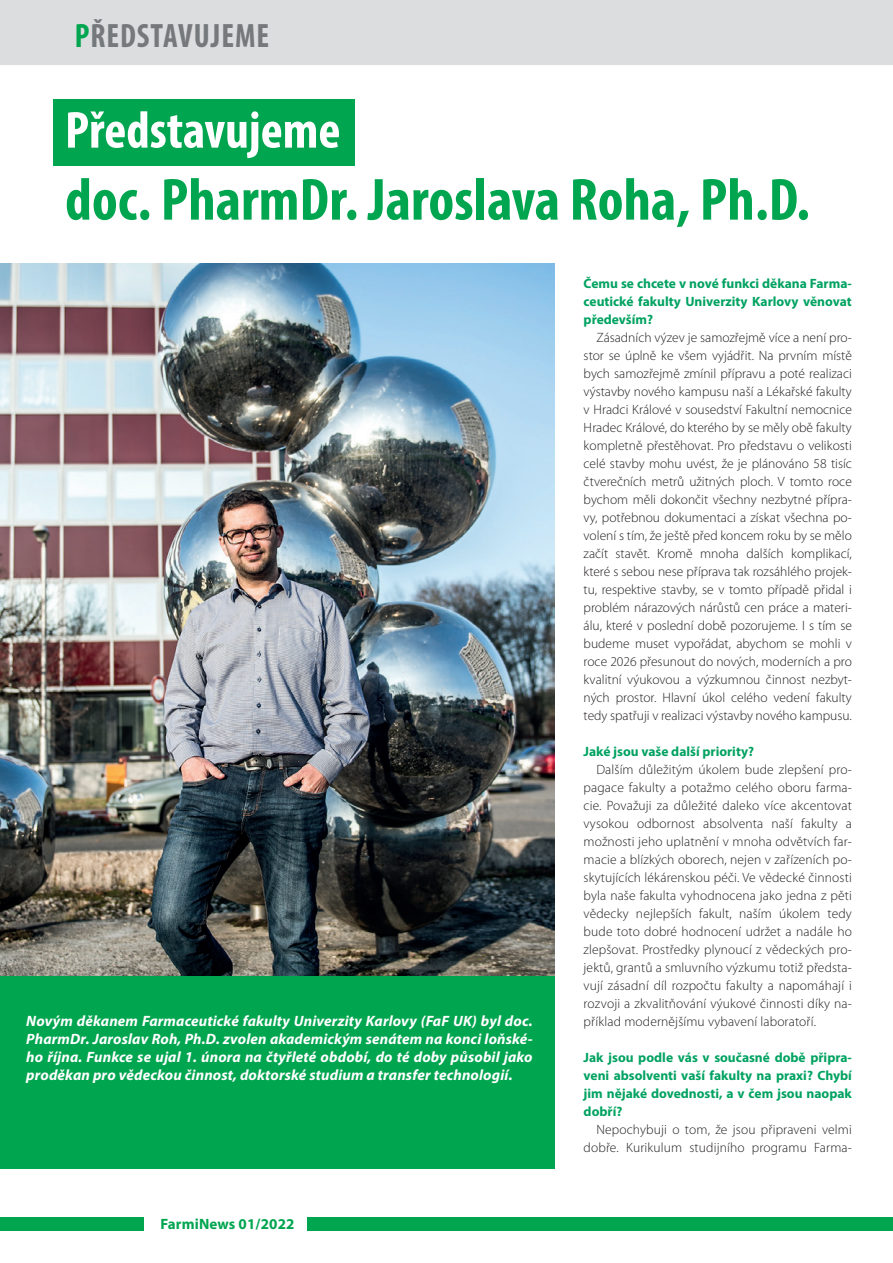
<style>
.page{position:relative;width:893px;height:1263px;background:#fff}
.page>*{position:absolute;margin:0;border:0;box-sizing:border-box;transform-origin:0 0}
.t1{font:700 condensed 60px "Myriad Pro";color:#00a54f}
.t2{font:700 condensed 52.5px "Myriad Pro";color:#fff}
.t3{font:700 condensed 33.9px "Myriad Pro";letter-spacing:.03em;color:#75797b;scale:.95 1}
.t4{font:italic 700 15px/18px "Myriad Pro";letter-spacing:.01em;color:#fff;text-align:justify}
.t5{font:700 15px "Myriad Pro";letter-spacing:.01em;color:#00a54f}
.t6{font:300 13.5px/18px "Myriad Pro";letter-spacing:.01em;color:#231f20;text-align:justify}
.t7{font:700 13.5px/18px "Myriad Pro";color:#00a261;text-align:justify}
.s1{color:#00a54f}
</style>
<div class="page">
<div style="left:0;top:1218px;width:893px;height:13px;background:#00a54f"></div>
<div style="left:145px;top:1182px;width:162px;height:67px;background:#fff"></div>
<div style="left:0;top:0;width:893px;height:67px;background:#dcdddf"></div>
<img style="left:0;top:264px;width:554px;height:712px">
<hr style="left:0;top:65px;width:893px;height:2px;background:#fff">
<div style="left:0;top:976px;width:554px;height:192px;background:#00a54f"></div>
<div style="left:53px;top:99px;width:302px;height:67px;background:#00a54f"></div>
<h3 class="t3" style="left:75px;top:14px;width:206px"><span class="s1">P</span>ŘEDSTAVUJEME</h3>
<h2 class="t2" style="left:65px;top:97px;width:277px">Představujeme</h2>
<h1 class="t1" style="left:65px;top:162px;width:746px">doc. PharmDr. Jaroslava Roha, Ph.D.</h1>
<p class="t4" style="left:26px;top:1011px;width:508px">Novým děkanem Farmaceutické fakulty Univerzity Karlovy (FaF UK) byl doc.<br>PharmDr. Jaroslav Roh, Ph.D. zvolen akademickým senátem na konci loňské&shy;ho října. Funkce se ujal 1. února na čtyřleté období, do té doby působil jako proděkan pro vědeckou činnost, doktorské studium a transfer technologií.</p>
<p class="t5" style="left:160px;top:1214px;width:136px">FarmiNews 01/2022</p>
<p class="t7" style="left:584px;top:274px;width:270px">Čemu se chcete v nové funkci děkana Farma&shy;ceutické fakulty Univerzity Karlovy věnovat především?</p>
<p class="t6" style="left:584px;top:329px;width:270px;text-indent:13px">Zásadních výzev je samozřejmě více a není pro&shy;stor se úplně ke všem vyjádřit. Na prvním místě bych samozřejmě zmínil přípravu a poté realizaci výstavby nového kampusu naší a Lékařské fakulty v Hradci Králové v sousedství Fakultní nemocnice Hradec Králové, do kterého by se měly obě fakulty kompletně přestěhovat. Pro představu o velikosti celé stavby mohu uvést, že je plánováno 58 tisíc čtverečních metrů užitných ploch. V tomto roce bychom měli dokončit všechny nezbytné přípra&shy;vy, potřebnou dokumentaci a získat všechna po&shy;volení s tím, že ještě před koncem roku by se mělo začít stavět. Kromě mnoha dalších komplikací, které s sebou nese příprava tak rozsáhlého projek&shy;tu, respektive stavby, se v tomto případě přidal i problém nárazových nárůstů cen práce a materi&shy;álu, které v poslední době pozorujeme. I s tím se budeme muset vypořádat, abychom se mohli v roce 2026 přesunout do nových, moderních a pro kvalitní výukovou a výzkumnou činnost nezbyt&shy;ných prostor. Hlavní úkol celého vedení fakulty tedy spatřuji v realizaci výstavby nového kampusu.</p>
<p class="t7" style="left:584px;top:742px;width:172px">Jaké jsou vaše další priority?</p>
<p class="t6" style="left:584px;top:761px;width:270px;text-indent:13px">Dalším důležitým úkolem bude zlepšení pro&shy;pagace fakulty a potažmo celého oboru farma&shy;cie. Považuji za důležité daleko více akcentovat vysokou odbornost absolventa naší fakulty a možnosti jeho uplatnění v mnoha odvětvích far&shy;macie a blízkých oborech, nejen v zařízeních po&shy;skytujících lékárenskou péči. Ve vědecké činnosti byla naše fakulta vyhodnocena jako jedna z pěti vědecky nejlepších fakult, naším úkolem tedy bude toto dobré hodnocení udržet a nadále ho zlepšovat. Prostředky plynoucí z vědeckých pro&shy;jektů, grantů a smluvního výzkumu totiž předsta&shy;vují zásadní díl rozpočtu fakulty a napomáhají i rozvoji a zkvalitňování výukové činnosti díky na&shy;příklad modernějšímu vybavení laboratoří.</p>
<p class="t7" style="left:584px;top:1048px;width:270px">Jak jsou podle vás v současné době připra&shy;veni absolventi vaší fakulty na praxi? Chybí jim nějaké dovednosti, a v čem jsou naopak dobří?</p>
<p class="t6" style="left:584px;top:1121px;width:270px;text-align:right">Nepochybuji o tom, že jsou připraveni velmi dobře. Kurikulum studijního programu Farma-</p>
</div>
